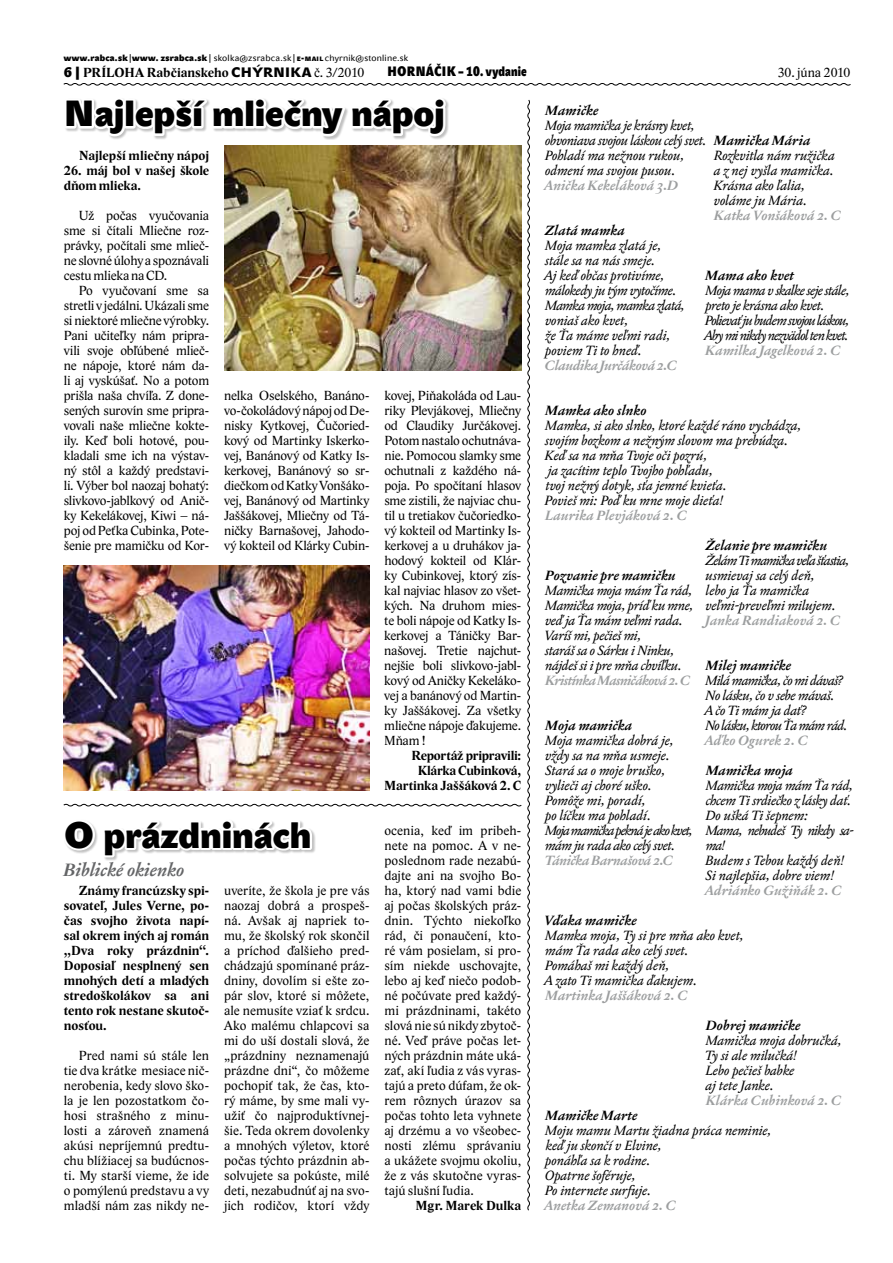
<style>
.page{position:relative;width:893px;height:1263px;background:#fff}
.page>*{position:absolute;margin:0;border:0;box-sizing:border-box;transform-origin:0 0}
.t1{font:36px "John Sans Xblak CE";color:#000}
.t2{font:italic 700 18px "Jannon Text Moderne CE";letter-spacing:.005em;color:#646567}
.t3{font:13.5px/15px "Lido STFCE";letter-spacing:-.005em;color:#000;text-align:justify}
.t4{font:italic 13.5px/15px "Jannon Text Moderne CE";color:#000}
.t5{font:700 13.5px/15px "Lido STFCE";color:#000}
.t6{font:italic 700 13.5px "Jannon Text Moderne CE";letter-spacing:.015em;color:#9c9e9f}
.t7{font:italic 700 13.5px "Jannon Text Moderne CE";letter-spacing:.015em;color:#000}
.t8{font:italic 13.5px/15px "Jannon Text Moderne CE";letter-spacing:-.045em;color:#000}
.t9{font:italic 13.5px/15px "Jannon Text Moderne CE";letter-spacing:-.03em;color:#000}
.t10{font:italic 700 13.5px "Jannon Text Moderne CE";letter-spacing:-.015em;color:#9c9e9f}
.t11{font:italic 700 13.5px "Jannon Text Moderne CE";letter-spacing:-.03em;color:#9c9e9f}
.t12{font:13.5px "John Sans Cond Xblak CE";letter-spacing:.015em;color:#000}
.t13{font:9px "John Sans Tx NCE";letter-spacing:.025em;color:#000}
.s1{font-family:"John Sans Xblak CE"}
.s2{font-family:"John Sans Xblak SCCE";font-size:6.3px}
.s3{font-family:"John Sans Xblak SCCE"}
.s4{font-family:"John Sans Xblak SCCE";font-weight:400}
.s5{font-family:"John Sans Black CE";font-weight:400}
.s6{font-weight:400}
.s7{font-family:"John Sans Cond Xblak SCCE"}
</style>
<div class="page">
<img style="left:63px;top:83px;width:788px;height:1128px">
<p class="t13" style="left:64px;top:52px;width:346px"><span class="s1">www.rabca.sk</span>|<span class="s1">www. zsrabca.sk</span>| skolka@zsrabca.sk| <span class="s2">E</span><span class="s3">-</span><span class="s2">MAIL</span> chyrnik@stonline.sk</p>
<p class="t5" style="left:64px;top:65px;width:302px"><span class="s4">6 |</span> PRÍLOHA Rabčianskeho <span class="s5">CHÝRNIKA</span> <span class="s6">č. 3/2010</span></p>
<p class="t12" style="left:387px;top:64px;width:141px">HORNÁČIK <span class="s7">– 10.</span> vydanie</p>
<p class="t3" style="left:778px;top:65px;width:74px">30. júna 2010</p>
<h1 class="t1" style="left:64px;top:93px;width:386px">N ajlepší mliečny nápoj</h1>
<p class="t5" style="left:79px;top:148px;width:132px">Najlepší mliečny nápoj</p>
<p class="t5" style="left:64px;top:163px;width:147px">26. máj bol v našej škole dňom mlieka.</p>
<p class="t3" style="left:64px;top:208px;width:147px;text-indent:15px">Už počas vyučovania sme si čítali Mliečne roz&shy;právky, počítali sme mlieč&shy;ne slovné úlohy a spoznávali cestu mlieka naCD.</p>
<p class="t3" style="left:64px;top:283px;width:147px;text-indent:15px">Po vyučovaní sme sa stretli v jedálni. Ukázali sme si niektoré mliečne výrobky.<br>Pani učiteľky nám pripra&shy;vili svoje obľúbené mlieč&shy;ne nápoje, ktoré nám da&shy;li aj vyskúšať. No a potom prišla naša chvíľa. Z done&shy;sených surovín sme pripra&shy;vovali naše mliečne kokte&shy;ily. Keď boli hotové, pou&shy;kladali sme ich na výstav&shy;ný stôl a každý predstavi&shy;li. Výber bol naozaj bohatý: slivkovo-jablkový od Anič&shy;ky Kekelákovej, Kiwi – ná&shy;poj odPeťka Cubinka, Pote&shy;šenie pre mamičku od Kor-</p>
<p class="t3" style="left:224px;top:388px;width:147px">nelka Oselského, Banáno&shy;vo-čokoládový nápoj odDe&shy;nisky Kytkovej, Čučoried&shy;kový od Martinky Iskerko&shy;vej, Banánový od Katky Is&shy;kerkovej, Banánový so sr&shy;diečkom odKatky Vonšáko&shy;vej, Banánový od Martinky Jaššákovej, Mliečny od Tá&shy;ničky Barnašovej, Jahodo&shy;vý kokteil od Klárky Cubin-</p>
<p class="t3" style="left:384px;top:388px;width:138px">kovej, Piňakoláda od Lau&shy;riky Plevjákovej, Mliečny od Claudiky Jurčákovej.<br>Potom nastalo ochutnáva&shy;nie. Pomocou slamky sme ochutnali z každého ná&shy;poja. Po spočítaní hlasov sme zistili, že najviac chu&shy;til u tretiakov čučoriedko&shy;vý kokteil od Martinky Is&shy;kerkovej a u druhákov ja&shy;hodový kokteil od Klár&shy;ky Cubinkovej, ktorý zís&shy;kal najviac hlasov zo všet&shy;kých. Na druhom mies&shy;te boli nápoje od Katky Is&shy;kerkovej a Táničky Bar&shy;našovej. Tretie najchut&shy;nejšie boli slivkovo-jabl&shy;kový od Aničky Kekeláko&shy;vej a banánový od Martin&shy;ky Jaššákovej. Za všetky mliečne nápoje ďakujeme.<br>Mňam !</p>
<p class="t5" style="left:384px;top:748px;width:138px;text-align:right">Reportáž pripravili:<br>Klárka Cubinková,<br>Martinka Jaššáková 2. C</p>
<h1 class="t1" style="left:64px;top:814px;width:249px">O prázdninách</h1>
<p class="t3" style="left:224px;top:883px;width:147px">uveríte, že škola je pre vás naozaj dobrá a prospeš&shy;ná. Avšak aj napriek to&shy;mu, že školský rok skončil a príchod ďalšieho pred&shy;chádzajú spomínané práz&shy;dniny, dovolím si ešte zo&shy;pár slov, ktoré si môžete, ale nemusíte vziať k srdcu.<br>Ako malému chlapcovi sa mi do uší dostali slová, že „prázdniny neznamenajú prázdne dni“, čo môžeme pochopiť tak, že čas, kto&shy;rý máme, by sme mali vy&shy;užiť čo najproduktívnej&shy;šie. Teda okrem dovolenky a mnohých výletov, ktoré počas týchto prázdnin ab&shy;solvujete sa pokúste, milé deti, nezabudnúť aj na svo&shy;jich rodičov, ktorí vždy</p>
<h2 class="t2" style="left:64px;top:858px;width:122px">Biblické okienko</h2>
<p class="t5" style="left:64px;top:883px;width:147px;text-align:justify;text-indent:15px">Známy francúzsky spi&shy;sovateľ, Jules Verne, po&shy;čas svojho života napí&shy;sal okrem iných aj román „Dva roky prázdnin“.<br>Doposiaľ nesplnený sen mnohých detí a mladých stredoškolákov sa ani tento rok nestane skutoč&shy;nosťou.</p>
<p class="t3" style="left:64px;top:1048px;width:147px;text-indent:15px">Pred nami sú stále len tie dva krátke mesiace nič&shy;nerobenia, kedy slovo ško&shy;la je len pozostatkom čo&shy;hosi strašného z minu&shy;losti a zároveň znamená akúsi nepríjemnú predtu&shy;chu blížiacej sa budúcnos&shy;ti. My starší vieme, že ide o pomýlenú predstavu a vy mladší nám zas nikdy ne-</p>
<p class="t3" style="left:384px;top:823px;width:138px">ocenia, keď im pribeh&shy;nete na pomoc. A v ne&shy;poslednom rade nezabú&shy;dajte ani na svojho Bo&shy;ha, ktorý nad vami bdie aj počas školských práz&shy;dnin. Týchto niekoľko rád, či ponaučení, kto&shy;ré vám posielam, si pro&shy;sím niekde uschovajte, lebo aj keď niečo podob&shy;né počúvate pred každý&shy;mi prázdninami, takéto slová nie sú nikdy zbytoč&shy;né. Veď práve počas let&shy;ných prázdnin máte uká&shy;zať, akí ľudia z vás vyras&shy;tajú a preto dúfam, že ok&shy;rem rôznych úrazov sa počas tohto leta vyhnete aj drzému a vo všeobec&shy;nosti zlému správaniu a ukážete svojmu okoliu, že z vás skutočne vyras&shy;tajú slušní ľudia.</p>
<p class="t5" style="left:416px;top:1198px;width:107px">Mgr. Marek Dulka</p>
<p class="t7" style="left:545px;top:102px;width:54px">Mamičke</p>
<p class="t4" style="left:545px;top:118px;width:163px">Moja mamička je krásny kvet, obvoniava svojou láskou celý svet.<br>Pohladí ma nežnou rukou, odmení ma svojou pusou.</p>
<p class="t6" style="left:545px;top:177px;width:135px">Anička Kekeláková 3.D</p>
<p class="t7" style="left:714px;top:132px;width:97px">Mamička Mária</p>
<p class="t4" style="left:713px;top:148px;width:123px">Rozkvitla nám ružička a z nej vyšla mamička.<br>Krásna ako ľalia, voláme ju Mária.</p>
<p class="t6" style="left:714px;top:207px;width:128px">Katka Vonšáková 2. C</p>
<p class="t7" style="left:545px;top:222px;width:81px">Zlatá mamka</p>
<p class="t4" style="left:544px;top:238px;width:142px">Moja mamka zlatá je, stále sa na nás smeje.<br>Aj keď občas protivíme, málokedy ju tým vytočíme.<br>Mamka moja, mamka zlatá, voniaš ako kvet,<br>že Ťa máme veľmi radi, poviem Ti to hneď.</p>
<p class="t10" style="left:545px;top:357px;width:133px">Claudika Jurčáková 2.C</p>
<p class="t7" style="left:706px;top:267px;width:90px">Mama ako kvet</p>
<p class="t8" style="left:705px;top:283px;width:146px">Moja mama v skalke seje stále, preto je krásna ako kvet.<br>Polievať ju budem svojou láskou,<br>Aby mi nikdy nezvädol ten kvet.</p>
<p class="t6" style="left:706px;top:342px;width:136px">Kamilka Jagelková 2. C</p>
<p class="t7" style="left:545px;top:402px;width:103px">Mamka ako slnko</p>
<p class="t4" style="left:545px;top:418px;width:258px">Mamka, si ako slnko, ktoré každé ráno vychádza, svojím bozkom a nežným slovom ma prebúdza.<br>Keď sa na mňa Tvoje oči pozrú,<br>ja zacítim teplo Tvojho pohľadu,<br>tvoj nežný dotyk, sťa jemné kvieťa.<br>Povieš mi: Poď ku mne moje dieťa!</p>
<p class="t6" style="left:545px;top:507px;width:143px">Laurika Plevjáková 2. C</p>
<p class="t7" style="left:545px;top:567px;width:132px">Pozvanie pre mamičku</p>
<p class="t4" style="left:545px;top:583px;width:150px">Mamička moja mám Ťa rád,<br>Mamička moja, príď ku mne, veď ja Ťa mám veľmi rada.<br>Varíš mi, pečieš mi,<br>staráš sa o Sárku i Ninku, nájdeš si i pre mňa chvíľku.</p>
<p class="t11" style="left:545px;top:672px;width:146px">Kristínka Masničáková 2. C</p>
<p class="t7" style="left:545px;top:717px;width:88px">Moja mamička</p>
<p class="t4" style="left:545px;top:733px;width:150px">Moja mamička dobrá je, vždy sa na mňa usmeje.<br>Stará sa o moje bruško, vylieči aj choré uško.<br>Pomôže mi, poradí,<br>po líčku ma pohladí.<br>Moja mamička pekná je ako kvet, mám ju rada ako celý svet.</p>
<p class="t10" style="left:545px;top:852px;width:129px">Tánička Barnašová 2.C</p>
<p class="t7" style="left:706px;top:537px;width:123px">Želanie pre mamičku</p>
<p class="t4" style="left:705px;top:553px;width:145px">Želám Ti mamička veľa šťastia, usmievaj sa celý deň,<br>lebo ja Ťa mamička veľmi-preveľmi milujem.</p>
<p class="t6" style="left:706px;top:612px;width:136px">Janka Randiaková 2. C</p>
<p class="t7" style="left:706px;top:657px;width:87px">Milej mamičke</p>
<p class="t9" style="left:705px;top:673px;width:144px">Milá mamička, čo mi dávaš?<br>No lásku, čo v sebe mávaš.<br>A čo Ti mám ja dať?<br>No lásku, ktorou Ťa mám rád.</p>
<p class="t6" style="left:705px;top:732px;width:104px">Aďko Ogurek 2. C</p>
<p class="t7" style="left:706px;top:762px;width:88px">Mamička moja</p>
<p class="t4" style="left:705px;top:778px;width:150px">Mamička moja mám Ťa rád, chcem Ti srdiečko z lásky dať.<br>Do ušká Ti šepnem:<br>Mama, nebudeš Ty nikdy sa&shy;ma!<br>Budem s Tebou každý deň!<br>Si najlepšia, dobre viem!</p>
<p class="t6" style="left:705px;top:882px;width:138px">Adriánko Gužiňák 2. C</p>
<p class="t7" style="left:545px;top:912px;width:93px">Vďaka mamičke</p>
<p class="t4" style="left:544px;top:928px;width:201px">Mamka moja, Ty si pre mňa ako kvet, mám Ťa rada ako celý svet.<br>Pomáhaš mi každý deň,<br>A zato Ti mamička ďakujem.</p>
<p class="t6" style="left:545px;top:987px;width:144px">Martinka Jaššáková 2. C</p>
<p class="t7" style="left:706px;top:1017px;width:96px">Dobrej mamičke</p>
<p class="t4" style="left:705px;top:1033px;width:138px">Mamička moja dobručká,<br>Ty si ale milučká!<br>Lebo pečieš babke<br>aj tete Janke.</p>
<p class="t6" style="left:706px;top:1092px;width:137px">Klárka Cubinková 2. C</p>
<p class="t7" style="left:545px;top:1107px;width:93px">Mamičke Marte</p>
<p class="t4" style="left:545px;top:1123px;width:228px">Moju mamu Martu žiadna práca neminie, keď ju skončí v Elvine,<br>ponáhľa sa k rodine.<br>Opatrne šoféruje,<br>Po internete surfuje.</p>
<p class="t6" style="left:545px;top:1197px;width:133px">Anetka Zemanová 2. C</p>
</div>
